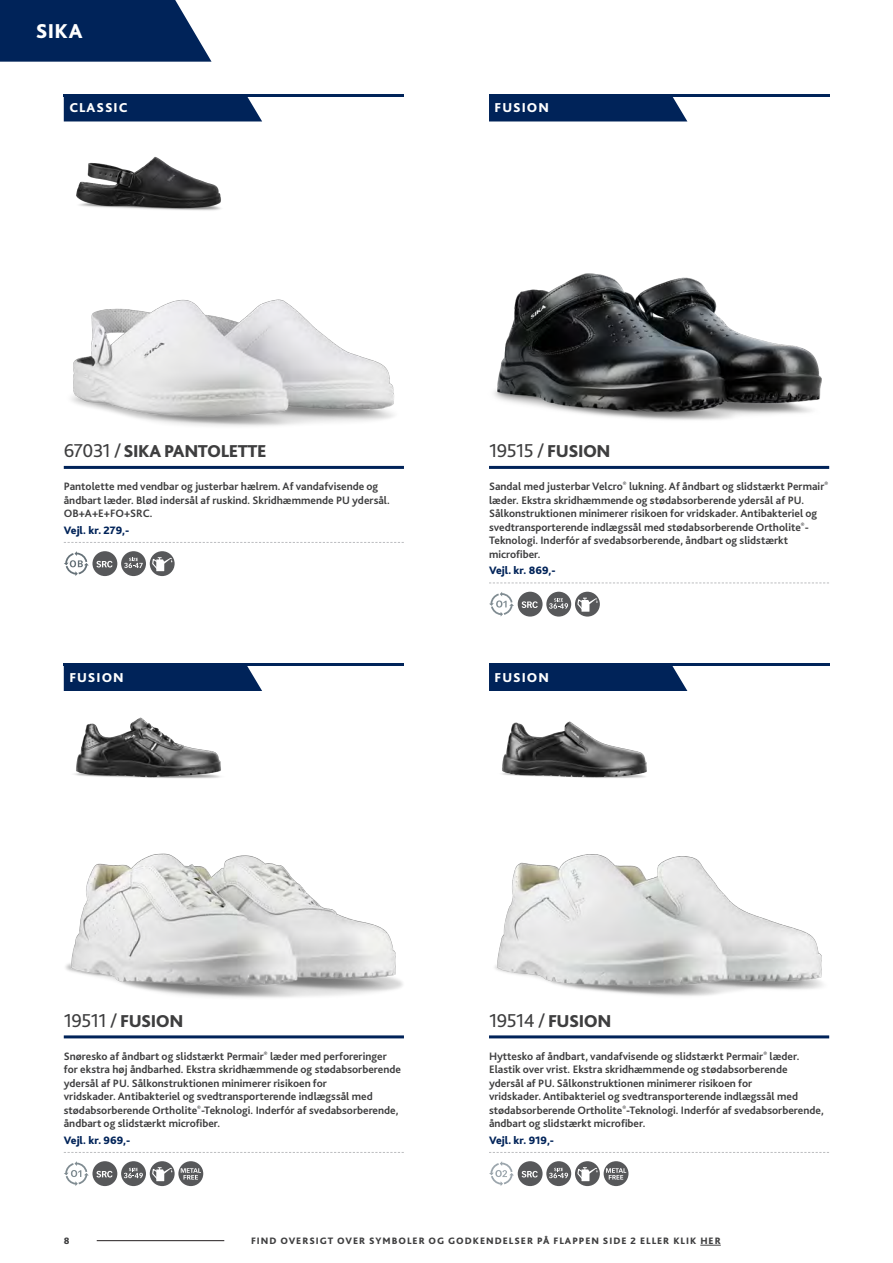
<style>
.page{position:relative;width:893px;height:1263px;background:#fff}
.page>*{position:absolute;margin:0;border:0;box-sizing:border-box;transform-origin:0 0}
.t1{font:800 21px "Bliss 2";color:#fff}
.t2{font:19.5px "Bliss 2";letter-spacing:-.025em;color:#3e3e3f}
.t3{font:800 18px "Bliss 2";letter-spacing:-.025em;color:#3e3e3f}
.t4{font:800 13.5px "Bliss 2";letter-spacing:.075em;color:#fff}
.t5{font:700 11.25px/13.5px "Bliss 2";color:#3e3e3f}
.t6{font:800 11.25px "Bliss 2";color:#002359}
.t7{font:800 9.75px "Bliss 2";letter-spacing:.1em;color:#3e3e3f}
.s1{font-weight:400;font-size:19.5px}
.s2{font-weight:800;font-size:18px}
</style>
<div class="page">
<svg style="left:700px;top:1245px;width:21px;height:1px"></svg>
<hr style="left:97px;top:1240px;width:127px;height:1px;background:#231f20">
<svg style="left:0;top:0;width:208px;height:62px;background:#133465"></svg>
<img style="left:63px;top:94px;width:341px;height:333px">
<hr style="left:64px;top:466px;width:340px;height:3px;background:#002359">
<svg style="left:64px;top:542px;width:340px;height:1px"></svg>
<svg style="left:64px;top:551px;width:25px;height:25px"></svg>
<div style="left:92px;top:551px;width:25px;height:25px;background:#57585a;border-radius:50%"></div>
<svg style="left:96px;top:561px;width:17px;height:6px"></svg>
<div style="left:121px;top:551px;width:25px;height:25px;background:#57585a;border-radius:50%"></div>
<svg style="left:124px;top:558px;width:19px;height:10px"></svg>
<div style="left:150px;top:551px;width:25px;height:25px;background:#57585a;border-radius:50%"></div>
<svg style="left:152px;top:557px;width:21px;height:14px"></svg>
<svg style="left:64px;top:96px;width:198px;height:25px"></svg>
<hr style="left:64px;top:94px;width:340px;height:2px;background:#002359">
<img style="left:69px;top:56px;width:160px;height:160px">
<img style="left:63px;top:663px;width:341px;height:335px">
<hr style="left:64px;top:1035px;width:340px;height:3px;background:#002359">
<svg style="left:64px;top:1152px;width:340px;height:1px"></svg>
<svg style="left:64px;top:1161px;width:25px;height:25px"></svg>
<div style="left:92px;top:1161px;width:25px;height:25px;background:#57585a;border-radius:50%"></div>
<svg style="left:96px;top:1171px;width:17px;height:6px"></svg>
<div style="left:121px;top:1161px;width:25px;height:25px;background:#57585a;border-radius:50%"></div>
<svg style="left:124px;top:1168px;width:19px;height:10px"></svg>
<div style="left:150px;top:1161px;width:25px;height:25px;background:#57585a;border-radius:50%"></div>
<svg style="left:152px;top:1167px;width:21px;height:14px"></svg>
<div style="left:178px;top:1161px;width:25px;height:25px;background:#57585a;border-radius:50%"></div>
<svg style="left:181px;top:1168px;width:20px;height:11px"></svg>
<img style="left:69px;top:663px;width:160px;height:123px">
<img style="left:489px;top:273px;width:341px;height:196px">
<hr style="left:489px;top:466px;width:340px;height:3px;background:#002359">
<svg style="left:489px;top:582px;width:340px;height:1px"></svg>
<svg style="left:489px;top:592px;width:25px;height:25px"></svg>
<div style="left:518px;top:592px;width:25px;height:25px;background:#57585a;border-radius:50%"></div>
<svg style="left:522px;top:601px;width:16px;height:7px"></svg>
<div style="left:546px;top:592px;width:25px;height:25px;background:#57585a;border-radius:50%"></div>
<svg style="left:549px;top:598px;width:19px;height:11px"></svg>
<div style="left:575px;top:592px;width:25px;height:25px;background:#57585a;border-radius:50%"></div>
<svg style="left:577px;top:598px;width:21px;height:14px"></svg>
<div style="left:489px;top:96px;width:198px;height:25px;background:#002359"></div>
<hr style="left:489px;top:94px;width:340px;height:2px;background:#002359">
<img style="left:495px;top:663px;width:335px;height:333px">
<hr style="left:489px;top:1035px;width:340px;height:3px;background:#002359">
<svg style="left:489px;top:1152px;width:340px;height:1px"></svg>
<svg style="left:489px;top:1161px;width:25px;height:25px"></svg>
<div style="left:518px;top:1161px;width:25px;height:25px;background:#57585a;border-radius:50%"></div>
<svg style="left:522px;top:1171px;width:16px;height:6px"></svg>
<div style="left:546px;top:1161px;width:25px;height:25px;background:#57585a;border-radius:50%"></div>
<svg style="left:549px;top:1168px;width:19px;height:10px"></svg>
<div style="left:575px;top:1161px;width:25px;height:25px;background:#57585a;border-radius:50%"></div>
<svg style="left:577px;top:1167px;width:21px;height:14px"></svg>
<div style="left:604px;top:1161px;width:24px;height:25px;background:#57585a;border-radius:50%"></div>
<svg style="left:606px;top:1168px;width:20px;height:11px"></svg>
<svg style="left:489px;top:666px;width:198px;height:25px"></svg>
<hr style="left:489px;top:663px;width:340px;height:3px;background:#002359">
<img style="left:494px;top:666px;width:160px;height:120px">
<h1 class="t1" style="left:36px;top:18px;width:48px">SIKA</h1>
<p class="t4" style="left:69px;top:99px;width:60px">CLASSIC</p>
<p class="t4" style="left:495px;top:99px;width:56px">FUSION</p>
<h3 class="t3" style="left:64px;top:440px;width:204px"><span class="s1">67031 /</span> SIKA PANTOLETTE</h3>
<p class="t5" style="left:64px;top:479px;width:328px">Pantolette med vendbar og justerbar hælrem. Af vandafvisende og åndbart læder. Blød indersål af ruskind. Skridhæmmende PU ydersål.<br>OB+A+E+FO+SRC.</p>
<p class="t6" style="left:64px;top:523px;width:67px">Vejl. kr. 279,-</p>
<p class="t4" style="left:69px;top:669px;width:56px">FUSION</p>
<h2 class="t2" style="left:489px;top:439px;width:123px">19515 / <span class="s2">FUSION</span></h2>
<p class="t5" style="left:489px;top:479px;width:341px">Sandal med justerbar Velcro<sup>®</sup> lukning. Af åndbart og slidstærkt Permair<sup>® </sup>læder. Ekstra skridhæmmende og stødabsorberende ydersål af PU.<br>Sålkonstruktionen minimerer risikoen for vridskader. Antibakteriel og svedtransporterende indlægssål med stødabsorberende Ortholite<sup>®</sup>- Teknologi. Inderfór af svedabsorberende, åndbart og slidstærkt microfiber.</p>
<p class="t6" style="left:489px;top:563px;width:68px">Vejl. kr. 869,-</p>
<p class="t4" style="left:495px;top:669px;width:56px">FUSION</p>
<h2 class="t2" style="left:64px;top:1008px;width:121px">19511 / <span class="s2">FUSION</span></h2>
<p class="t5" style="left:64px;top:1049px;width:339px">Snøresko af åndbart og slidstærkt Permair<sup>®</sup> læder med perforeringer for ekstra høj åndbarhed. Ekstra skridhæmmende og stødabsorberende ydersål af PU. Sålkonstruktionen minimerer risikoen for<br>vridskader. Antibakteriel og svedtransporterende indlægssål med stødabsorberende Ortholite<sup>®</sup>-Teknologi. Inderfór af svedabsorberende, åndbart og slidstærkt microfiber.</p>
<p class="t6" style="left:64px;top:1133px;width:68px">Vejl. kr. 969,-</p>
<h2 class="t2" style="left:489px;top:1008px;width:124px">19514 / <span class="s2">FUSION</span></h2>
<p class="t5" style="left:489px;top:1049px;width:336px">Hyttesko af åndbart, vandafvisende og slidstærkt Permair<sup>®</sup> læder.<br>Elastik over vrist. Ekstra skridhæmmende og stødabsorberende ydersål af PU. Sålkonstruktionen minimerer risikoen for<br>vridskader. Antibakteriel og svedtransporterende indlægssål med stødabsorberende Ortholite<sup>®</sup>-Teknologi. Inderfór af svedabsorberende, åndbart og slidstærkt microfiber.</p>
<p class="t6" style="left:489px;top:1133px;width:67px">Vejl. kr. 919,-</p>
<p class="t7" style="left:64px;top:1234px;width:7px">8</p>
<p class="t7" style="left:251px;top:1234px;width:471px">FIND OVERSIGT OVER SYMBOLER OG GODKENDELSER PÅ FLAPPEN SIDE 2 ELLER KLIK HER</p>
</div>
